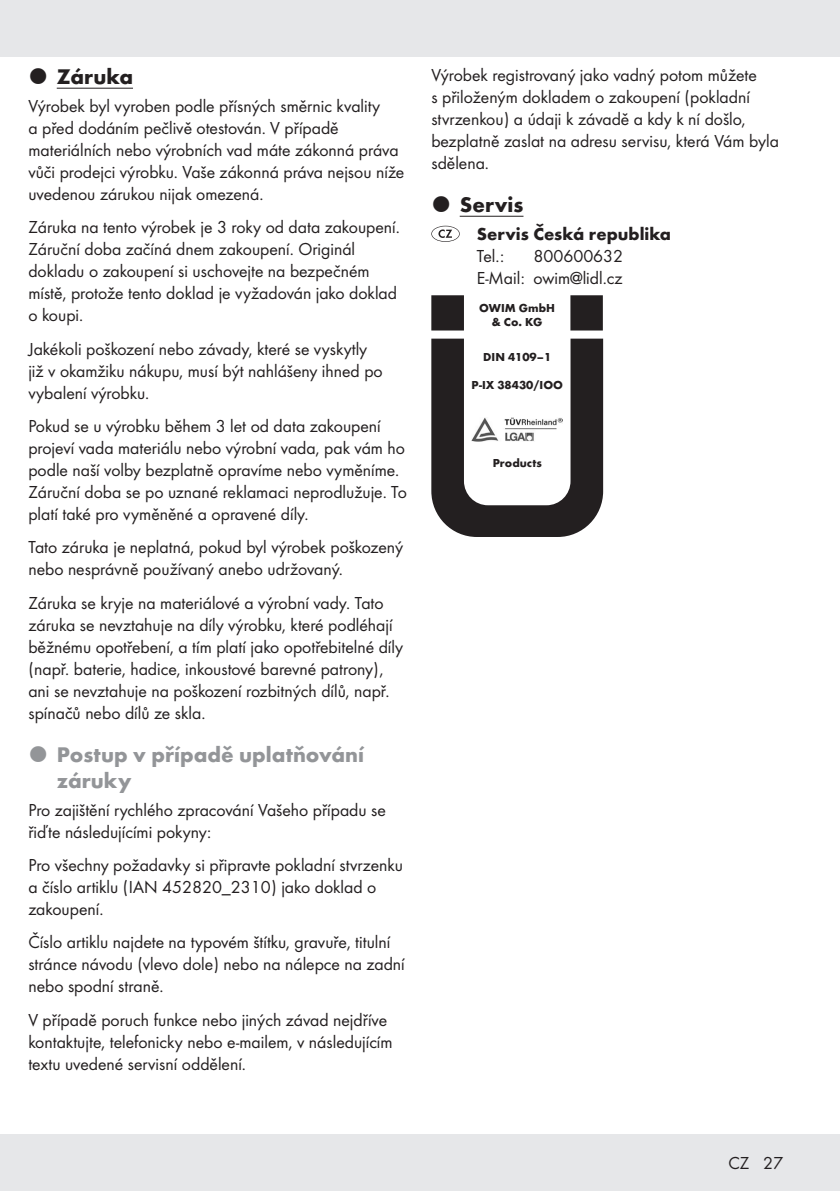
<style>
.page{position:relative;width:840px;height:1191px;background:#fff}
.page>*{position:absolute;margin:0;border:0;box-sizing:border-box;transform-origin:0 0}
.t1{font:700 22px/26px "Futura";color:#939598}
.t2{font:700 22px "Futura";color:#231f20}
.Body_SB{font:18px/22px "Futura Boo";color:#231f20}
.Body{font:18px/22px "Futura Boo";color:#231f20}
.Service_Hotline{font:18px "Futura Boo";color:#231f20}
.Service_Hotline-2{font:700 18px "Futura";color:#231f20}
.Body-2{font:700 12px "Futura";color:#231f20}
</style>
<div class="page">
<div style="left:0;top:1134px;width:839px;height:57px;background:#e6e7e9"></div>
<div style="left:0;top:0;width:839px;height:57px;background:#e6e7e9"></div>
<hr style="left:57px;top:88px;width:76px;height:1px;background:#231f20">
<hr style="left:459px;top:216px;width:64px;height:1px;background:#231f20">
<svg style="left:431px;top:226px;width:28px;height:16px"></svg>
<svg style="left:431px;top:295px;width:171px;height:242px"></svg>
<img style="left:471px;top:418px;width:91px;height:23px">
<p class="t2" style="left:57px;top:61px;width:78px">Záruka</p>
<p class="Body" style="left:28px;top:94px;width:377px">Výrobek byl vyroben podle přísných směrnic kvality<br>a před dodáním pečlivě otestován. V případě materiálních nebo výrobních vad máte zákonná práva vůči prodejci výrobku. Vaše zákonná práva nejsou níže uvedenou zárukou nijak omezená.</p>
<p class="Body_SB" style="left:28px;top:215px;width:373px">Záruka na tento výrobek je 3 roky od data zakoupení.<br>Záruční doba začíná dnem zakoupení. Originál dokladu o zakoupení si uschovejte na bezpečném místě, protože tento doklad je vyžadován jako doklad o koupi.</p>
<p class="Body_SB" style="left:28px;top:337px;width:356px">Jakékoli poškození nebo závady, které se vyskytly již v okamžiku nákupu, musí být nahlášeny ihned po vybalení výrobku.</p>
<p class="Body_SB" style="left:28px;top:414px;width:380px">Pokud se u výrobku během 3 let od data zakoupení projeví vada materiálu nebo výrobní vada, pak vám ho podle naší volby bezplatně opravíme nebo vyměníme.<br>Záruční doba se po uznané reklamaci neprodlužuje. To platí také pro vyměněné a opravené díly.</p>
<p class="Body_SB" style="left:28px;top:535px;width:376px">Tato záruka je neplatná, pokud byl výrobek poškozený nebo nesprávně používaný anebo udržovaný.</p>
<p class="Body_SB" style="left:28px;top:591px;width:376px">Záruka se kryje na materiálové a výrobní vady. Tato záruka se nevztahuje na díly výrobku, které podléhají běžnému opotřebení, a tím platí jako opotřebitelné díly (např. baterie, hadice, inkoustové barevné patrony), ani se nevztahuje na poškození rozbitných dílů, např. spínačů nebo dílů ze skla.</p>
<p class="t1" style="left:57px;top:739px;width:308px">Postup v případě uplatňování záruky</p>
<p class="Body" style="left:28px;top:797px;width:359px">Pro zajištění rychlého zpracování Vašeho případu se řiďte následujícími pokyny:</p>
<p class="Body_SB" style="left:28px;top:853px;width:376px">Pro všechny požadavky si připravte pokladní stvrzenku a číslo artiklu (IAN 452820_2310) jako doklad o zakoupení.</p>
<p class="Body_SB" style="left:28px;top:930px;width:378px">Číslo artiklu najdete na typovém štítku, gravuře, titulní stránce návodu (vlevo dole) nebo na nálepce na zadní nebo spodní straně.</p>
<p class="Body_SB" style="left:28px;top:1007px;width:365px">V případě poruch funkce nebo jiných závad nejdříve kontaktujte, telefonicky nebo e-mailem, v následujícím textu uvedené servisní oddělení.</p>
<p class="Body_SB" style="left:431px;top:63px;width:349px">Výrobek registrovaný jako vadný potom můžete<br>s přiloženým dokladem o zakoupení (pokladní stvrzenkou) a údaji k závadě a kdy k ní došlo, bezplatně zaslat na adresu servisu, která Vám byla sdělena.</p>
<p class="t2" style="left:459px;top:189px;width:65px">Servis</p>
<p class="Service_Hotline-2" style="left:476px;top:221px;width:196px">Servis Česká republika</p>
<p class="Service_Hotline" style="left:476px;top:243px;width:29px">Tel.:</p>
<p class="Service_Hotline" style="left:533px;top:243px;width:91px">800600632</p>
<p class="Service_Hotline" style="left:476px;top:265px;width:147px">E-Mail: owim@lidl.cz</p>
<p class="Body-2" style="left:479px;top:299px;width:77px">OWIM GmbH</p>
<p class="Body-2" style="left:491px;top:313px;width:52px">&amp; Co. KG</p>
<p class="Body-2" style="left:483px;top:348px;width:69px">DIN 4109–1</p>
<p class="Body-2" style="left:471px;top:376px;width:93px">P-IX 38430/IOO</p>
<p class="Body-2" style="left:492px;top:454px;width:50px">Products</p>
<p class="Body_SB" style="left:728px;top:1151px;width:56px">CZ 27</p>
</div>
